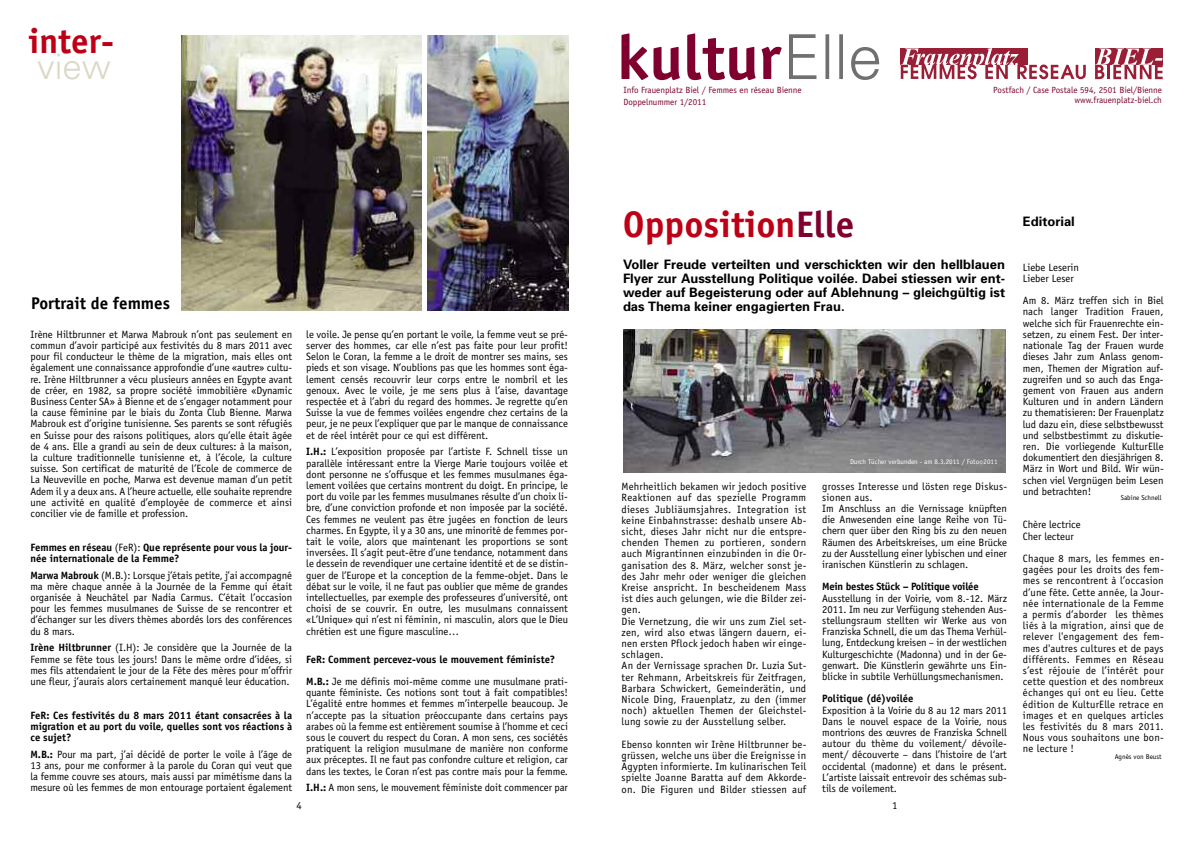
<style>
.page{position:relative;width:1191px;height:842px;background:#fff}
.page>*{position:absolute;margin:0;border:0;box-sizing:border-box;transform-origin:0 0}
.t1{font:700 63px "Officina Sans";color:#7f002e}
.t2{font:700 37px "Officina Sans";color:#be0016}
.t3{font:700 35px "Officina Sans";color:#be0016}
.t4{font:300 35px "Univers";color:#dbd8c6}
.t5{font:700 17px "Officina Sans";color:#000}
.t6{font:700 13px/14px "Univers";color:#000;text-align:justify}
.t7{font:10.6px/11.2px "Officina Sans";color:#000;text-align:justify}
.t8{font:10.6px/11.2px "Officina Sans";letter-spacing:.02em;color:#000}
.t9{font:700 10.6px/11.2px "Officina Sans";color:#000}
.t10{font:700 10.6px "Officina Sans";letter-spacing:-.02em;color:#000}
.t11{font:9px/12.6px "Officina Sans";color:#7f002e}
.t12{font:7px "Officina Sans";color:#fff}
.t13{font:7px "Officina Sans";color:#000}
.s1{font-weight:400}
.s2{font-weight:700}
.s3{color:#7f002e}
.s4{font-size:8px}
</style>
<div class="page">
<svg style="left:789px;top:34px;width:90px;height:46px"></svg>
<svg style="left:1095px;top:49px;width:67px;height:30px"></svg>
<svg style="left:900px;top:48px;width:185px;height:31px"></svg>
<img style="left:623px;top:330px;width:382px;height:142px">
<img style="left:181px;top:35px;width:241px;height:275px">
<img style="left:427px;top:35px;width:142px;height:275px">
<h3 class="t3" style="left:28px;top:28px;width:87px">inter-</h3>
<h3 class="t4" style="left:37px;top:53px;width:75px">view</h3>
<h3 class="t5" style="left:31px;top:297px;width:140px">Portrait de femmes</h3>
<p class="t7" style="left:30px;top:329px;width:263px">Irène Hiltbrunner et Marwa Mabrouk n’ont pas seulement en commun d’avoir participé aux festivités du 8 mars 2011 avec pour fil conducteur le thème de la migration, mais elles ont également une connaissance approfondie d’une «autre» cultu&shy;re. Irène Hiltbrunner a vécu plusieurs années en Egypte avant de créer, en 1982, sa propre société immobilière «Dynamic Business Center SA» à Bienne et de s’engager notamment pour la cause féminine par le biais du Zonta Club Bienne. Marwa Mabrouk est d’origine tunisienne. Ses parents se sont réfugiés en Suisse pour des raisons politiques, alors qu’elle était âgée de 4 ans. Elle a grandi au sein de deux cultures: à la maison, la culture traditionnelle tunisienne et, à l’école, la culture suisse. Son certificat de maturité de l’Ecole de commerce de La Neuveville en poche, Marwa est devenue maman d’un petit Adem il y a deux ans. A l’heure actuelle, elle souhaite reprendre une activité en qualité d’employée de commerce et ainsi concilier vie de famille et profession.</p>
<p class="t9" style="left:30px;top:542px;width:263px">Femmes en réseau <span class="s1">(FeR):</span> Que représente pour vous la jour&shy;née internationale de la Femme?</p>
<p class="t7" style="left:30px;top:570px;width:263px"><span class="s2">Marwa Mabrouk</span> (M.B.): Lorsque j’étais petite, j’ai accompagné ma mère chaque année à la Journée de la Femme qui était organisée à Neuchâtel par Nadia Carmus. C’était l’occasion pour les femmes musulmanes de Suisse de se rencontrer et d’échanger sur les divers thèmes abordés lors des conférences du 8 mars.</p>
<p class="t7" style="left:30px;top:643px;width:263px"><span class="s2">Irène Hiltbrunner</span> (I.H): Je considère que la Journée de la Femme se fête tous les jours! Dans le même ordre d’idées, si mes fils attendaient le jour de la Fête des mères pour m’offrir une fleur, j’aurais alors certainement manqué leur éducation.</p>
<p class="t9" style="left:30px;top:710px;width:263px;text-align:justify">FeR: Ces festivités du 8 mars 2011 étant consacrées à la migration et au port du voile, quelles sont vos réactions à ce sujet?</p>
<p class="t7" style="left:30px;top:749px;width:263px"><span class="s2">M.B.:</span> Pour ma part, j’ai décidé de porter le voile à l’âge de 13 ans, pour me conformer à la parole du Coran qui veut que la femme couvre ses atours, mais aussi par mimétisme dans la mesure où les femmes de mon entourage portaient également</p>
<p class="t7" style="left:306px;top:329px;width:263px">le voile. Je pense qu’en portant le voile, la femme veut se pré&shy;server des hommes, car elle n’est pas faite pour leur profit!<br>Selon le Coran, la femme a le droit de montrer ses mains, ses pieds et son visage. N’oublions pas que les hommes sont éga&shy;lement censés recouvrir leur corps entre le nombril et les genoux. Avec le voile, je me sens plus à l’aise, davantage respectée et à l’abri du regard des hommes. Je regrette qu’en Suisse la vue de femmes voilées engendre chez certains de la peur, je ne peux l’expliquer que par le manque de connaissance et de réel intérêt pour ce qui est différent.</p>
<p class="t7" style="left:306px;top:447px;width:263px"><span class="s2">I.H.:</span> L’exposition proposée par l’artiste F. Schnell tisse un parallèle intéressant entre la Vierge Marie toujours voilée et dont personne ne s’offusque et les femmes musulmanes éga&shy;lement voilées que certains montrent du doigt. En principe, le port du voile par les femmes musulmanes résulte d’un choix li&shy;bre, d’une conviction profonde et non imposée par la société.<br>Ces femmes ne veulent pas être jugées en fonction de leurs charmes. En Egypte, il y a 30 ans, une minorité de femmes por&shy;tait le voile, alors que maintenant les proportions se sont inversées. Il s’agit peut-être d’une tendance, notamment dans le dessein de revendiquer une certaine identité et de se distin&shy;guer de l’Europe et la conception de la femme-objet. Dans le débat sur le voile, il ne faut pas oublier que même de grandes intellectuelles, par exemple des professeures d’université, ont choisi de se couvrir. En outre, les musulmans connaissent «L’Unique» qui n’est ni féminin, ni masculin, alors que le Dieu chrétien est une figure masculine…</p>
<p class="t9" style="left:306px;top:649px;width:263px;line-height:22.4px">FeR: Comment percevez-vous le mouvement féministe?<br>M.B.: <span class="s1">Je me définis moi-même comme une musulmane prati-</span></p>
<p class="t7" style="left:306px;top:688px;width:263px">quante féministe. Ces notions sont tout à fait compatibles!<br>L’égalité entre hommes et femmes m’interpelle beaucoup. Je n’accepte pas la situation préoccupante dans certains pays arabes où la femme est entièrement soumise à l’homme et ceci sous le couvert du respect du Coran. A mon sens, ces sociétés pratiquent la religion musulmane de manière non conforme aux préceptes. Il ne faut pas confondre culture et religion, car dans les textes, le Coran n’est pas contre mais pour la femme.</p>
<p class="t7" style="left:306px;top:783px;width:263px"><span class="s2">I.H.:</span> A mon sens, le mouvement féministe doit commencer par</p>
<h1 class="t1" style="left:616px;top:34px;width:166px">kultur</h1>
<p class="t11" style="left:623px;top:84px;width:180px">Info Frauenplatz Biel / Femmes en réseau Bienne<br>Doppelnummer 1/2011</p>
<p class="t11" style="left:993px;top:85px;width:170px;line-height:10.8px;text-align:right">Postfach / Case Postale 594, 2501 Biel/Bienne www.frauenplatz-biel.ch</p>
<h2 class="t2" style="left:623px;top:210px;width:233px">Opposition<span class="s3">Elle</span></h2>
<p class="t6" style="left:623px;top:259px;width:383px">Voller Freude verteilten und verschickten wir den hellblauen Flyer zur Ausstellung Politique voilée. Dabei stiessen wir ent&shy;weder auf Begeisterung oder auf Ablehnung – gleichgültig ist das Thema keiner engagierten Frau.</p>
<p class="t8" style="left:621px;top:482px;width:187px">Mehrheitlich bekamen wir jedoch positive Reaktionen auf das spezielle Programm dieses Jubliäumsjahres. Integration ist keine Einbahnstrasse: deshalb unsere Ab&shy;sicht, dieses Jahr nicht nur die entspre&shy;chenden Themen zu portieren, sondern auch Migrantinnen einzubinden in die Or&shy;ganisation des 8. März, welcher sonst je&shy;des Jahr mehr oder weniger die gleichen Kreise anspricht. In bescheidenem Mass ist dies auch gelungen, wie die Bilder zei&shy;gen.<br>Die Vernetzung, die wir uns zum Ziel set&shy;zen, wird also etwas längern dauern, ei&shy;nen ersten Pflock jedoch haben wir einge&shy;schlagen.<br>An der Vernissage sprachen Dr. Luzia Sut&shy;ter Rehmann, Arbeitskreis für Zeitfragen, Barbara Schwickert, Gemeinderätin, und Nicole Ding, Frauenplatz, zu den (immer noch) aktuellen Themen der Gleichstel&shy;lung sowie zu der Ausstellung selber.</p>
<p class="t7" style="left:621px;top:739px;width:186px">Ebenso konnten wir Irène Hiltbrunner be&shy;grüssen, welche uns über die Ereignisse in Ägypten informierte. Im kulinarischen Teil spielte Joanne Baratta auf dem Akkorde&shy;on. Die Figuren und Bilder stiessen auf</p>
<p class="t12" style="left:850px;top:459px;width:149px">Durch Tücher verbunden - am 8.3.2011 / Foto<span class="s4">©</span>2011</p>
<p class="t7" style="left:822px;top:481px;width:186px;text-align:left">grosses Interesse und lösten rege Diskus&shy;sionen aus.<br>Im Anschluss an die Vernissage knüpften die Anwesenden eine lange Reihe von Tü&shy;chern quer über den Ring bis zu den neuen Räumen des Arbeitskreises, um eine Brücke zu der Ausstellung einer lybischen und einer iranischen Künstlerin zu schlagen.</p>
<p class="t10" style="left:822px;top:583px;width:158px">Mein bestes Stück – Politique voilée</p>
<p class="t7" style="left:822px;top:593px;width:186px">Ausstellung in der Voirie, vom 8.-12. März 2011. Im neu zur Verfügung stehenden Aus&shy;stellungsraum stellten wir Werke aus von Franziska Schnell, die um das Thema Verhül&shy;lung, Entdeckung kreisen – in der westlichen Kulturgeschichte (Madonna) und in der Ge&shy;genwart. Die Künstlerin gewährte uns Ein&shy;blicke in subtile Verhüllungsmechanismen.</p>
<p class="t9" style="left:822px;top:694px;width:93px">Politique (dé)voilée</p>
<p class="t7" style="left:822px;top:705px;width:186px">Exposition à la Voirie du 8 au 12 mars 2011<br>Dans le nouvel espace de la Voirie, nous montrions des œuvres de Franziska Schnell autour du thème du voilement/ dévoile&shy;ment/ découverte – dans l’histoire de l‘art occidental (madonne) et dans le présent.<br>L’artiste laissait entrevoir des schémas sub&shy;tils de voilement.</p>
<p class="t6" style="left:1023px;top:215px;width:53px">Editorial</p>
<p class="t7" style="left:1023px;top:262px;width:57px">Liebe Leserin<br>Lieber Leser</p>
<p class="t7" style="left:1023px;top:296px;width:142px">Am 8. März treffen sich in Biel nach langer Tradition Frauen, welche sich für Frauenrechte ein&shy;setzen, zu einem Fest. Der inter&shy;nationale Tag der Frauen wurde dieses Jahr zum Anlass genom&shy;men, Themen der Migration auf&shy;zugreifen und so auch das Enga&shy;gement von Frauen aus andern Kulturen und in andern Ländern zu thematisieren: Der Frauenplatz lud dazu ein, diese selbstbewusst und selbstbestimmt zu diskutie&shy;ren. Die vorliegende KulturElle dokumentiert den diesjährigen 8.<br>März in Wort und Bild. Wir wün&shy;schen viel Vergnügen beim Lesen und betrachten!</p>
<p class="t7" style="left:1023px;top:520px;width:59px">Chère lectrice<br>Cher lecteur</p>
<p class="t7" style="left:1023px;top:554px;width:143px">Chaque 8 mars, les femmes en&shy;gagées pour les droits des fem&shy;mes se rencontrent à l’occasion d’une fête. Cette année, la Jour&shy;née internationale de la Femme a permis d’aborder les thèmes liés à la migration, ainsi que de relever l'engagement des fem&shy;mes d'autres cultures et de pays différents. Femmes en Réseau s’est réjouie de l’intérêt pour cette question et des nombreux échanges qui ont eu lieu. Cette édition de KulturElle retrace en images et en quelques articles les festivités du 8 mars 2011.<br>Nous vous souhaitons une bon&shy;ne lecture !</p>
<p class="t13" style="left:1120px;top:495px;width:42px">Sabine Schnell</p>
<p class="t13" style="left:1114px;top:754px;width:48px">Agnès von Beust</p>
<p class="t7" style="left:296px;top:800px;width:7px">4</p>
<p class="t7" style="left:892px;top:800px;width:7px">1</p>
</div>
